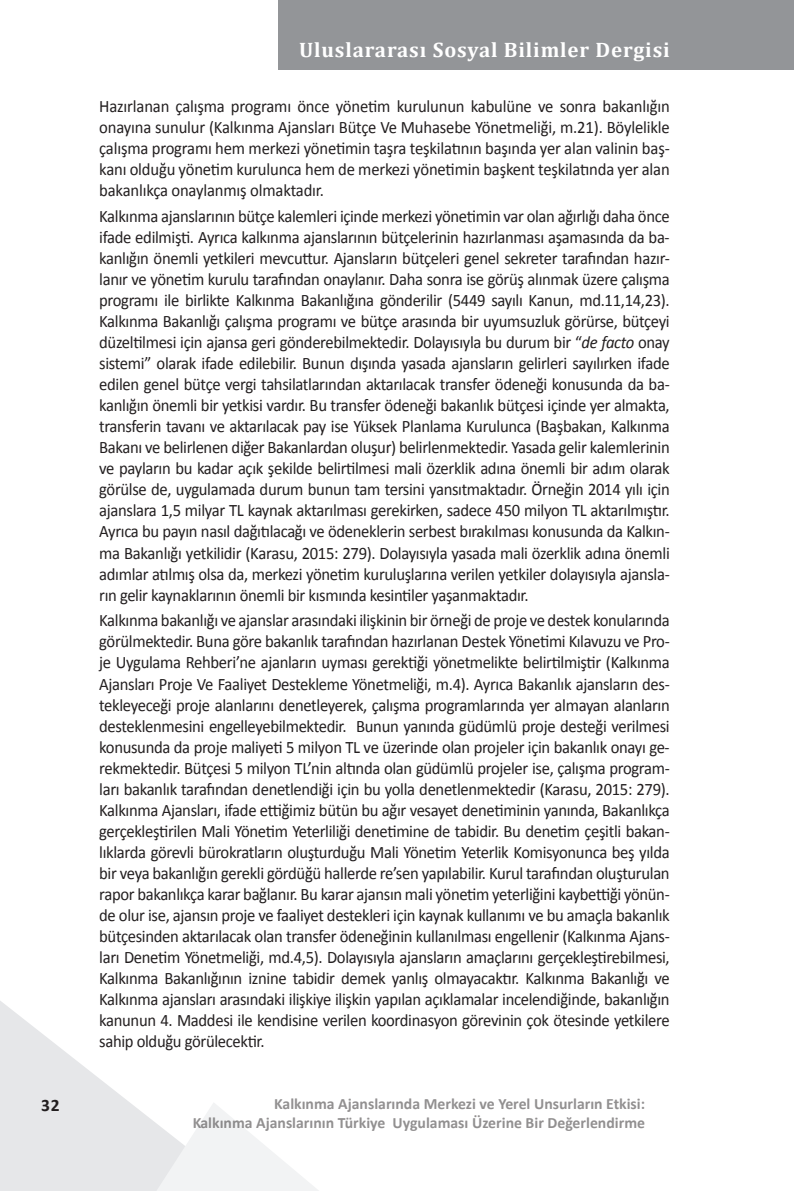
<style>
.page{position:relative;width:794px;height:1191px;background:#fff}
.page>*{position:absolute;margin:0;border:0;box-sizing:border-box;transform-origin:0 0}
.t1{font:700 21px "Cambria";letter-spacing:.04em;color:#fff}
.t2{font:17.5px/21px "Calibri";letter-spacing:-.02em;color:#231f20;text-align:justify;scale:.95 1}
.t3{font:700 17.5px "Calibri";color:#231f20}
.t4{font:700 15.75px/18.9px "Calibri";color:#231f20;text-align:right}
.s1{font-style:italic}
</style>
<div class="page">
<div style="left:278px;top:0;width:516px;height:69px;background:#939598"></div>
<svg style="left:0;top:1001px;width:147px;height:190px;fill:#e6e7e9"></svg>
<svg style="left:147px;top:1103px;width:172px;height:88px"></svg>
<p class="t3" style="left:41px;top:1094px;width:20px">32</p>
<p class="t1" style="left:299px;top:37px;width:372px">Uluslararası Sosyal Bilimler Dergisi</p>
<p class="t2" style="left:99px;top:95px;width:602px">Hazırlanan çalışma programı önce yönetim kurulunun kabulüne ve sonra bakanlığın onayına sunulur (Kalkınma Ajansları Bütçe Ve Muhasebe Yönetmeliği, m.21). Böylelikle çalışma programı hem merkezi yönetimin taşra teşkilatının başında yer alan valinin baş&shy;kanı olduğu yönetim kurulunca hem de merkezi yönetimin başkent teşkilatında yer alan bakanlıkça onaylanmış olmaktadır.</p>
<p class="t2" style="left:99px;top:205px;width:602px">Kalkınma ajanslarının bütçe kalemleri içinde merkezi yönetimin var olan ağırlığı daha önce ifade edilmişti. Ayrıca kalkınma ajanslarının bütçelerinin hazırlanması aşamasında da ba&shy;kanlığın önemli yetkileri mevcuttur. Ajansların bütçeleri genel sekreter tarafından hazır&shy;lanır ve yönetim kurulu tarafından onaylanır. Daha sonra ise görüş alınmak üzere çalışma programı ile birlikte Kalkınma Bakanlığına gönderilir (5449 sayılı Kanun, md.11,14,23).<br>Kalkınma Bakanlığı çalışma programı ve bütçe arasında bir uyumsuzluk görürse, bütçeyi düzeltilmesi için ajansa geri gönderebilmektedir. Dolayısıyla bu durum bir “<span class="s1">de facto</span> onay sistemi” olarak ifade edilebilir. Bunun dışında yasada ajansların gelirleri sayılırken ifade edilen genel bütçe vergi tahsilatlarından aktarılacak transfer ödeneği konusunda da ba&shy;kanlığın önemli bir yetkisi vardır. Bu transfer ödeneği bakanlık bütçesi içinde yer almakta, transferin tavanı ve aktarılacak pay ise Yüksek Planlama Kurulunca (Başbakan, Kalkınma Bakanı ve belirlenen diğer Bakanlardan oluşur) belirlenmektedir. Yasada gelir kalemlerinin ve payların bu kadar açık şekilde belirtilmesi mali özerklik adına önemli bir adım olarak görülse de, uygulamada durum bunun tam tersini yansıtmaktadır. Örneğin 2014 yılı için ajanslara 1,5 milyar TL kaynak aktarılması gerekirken, sadece 450 milyon TL aktarılmıştır.<br>Ayrıca bu payın nasıl dağıtılacağı ve ödeneklerin serbest bırakılması konusunda da Kalkın&shy;ma Bakanlığı yetkilidir (Karasu, 2015: 279). Dolayısıyla yasada mali özerklik adına önemli adımlar atılmış olsa da, merkezi yönetim kuruluşlarına verilen yetkiler dolayısıyla ajansla&shy;rın gelir kaynaklarının önemli bir kısmında kesintiler yaşanmaktadır.</p>
<p class="t2" style="left:99px;top:609px;width:602px">Kalkınma bakanlığı ve ajanslar arasındaki ilişkinin bir örneği de proje ve destek konularında görülmektedir. Buna göre bakanlık tarafından hazırlanan Destek Yönetimi Kılavuzu ve Pro&shy;je Uygulama Rehberi’ne ajanların uyması gerektiği yönetmelikte belirtilmiştir (Kalkınma Ajansları Proje Ve Faaliyet Destekleme Yönetmeliği, m.4). Ayrıca Bakanlık ajansların des&shy;tekleyeceği proje alanlarını denetleyerek, çalışma programlarında yer almayan alanların desteklenmesini engelleyebilmektedir. Bunun yanında güdümlü proje desteği verilmesi konusunda da proje maliyeti 5 milyon TL ve üzerinde olan projeler için bakanlık onayı ge&shy;rekmektedir. Bütçesi 5 milyon TL’nin altında olan güdümlü projeler ise, çalışma program&shy;ları bakanlık tarafından denetlendiği için bu yolla denetlenmektedir (Karasu, 2015: 279).<br>Kalkınma Ajansları, ifade ettiğimiz bütün bu ağır vesayet denetiminin yanında, Bakanlıkça gerçekleştirilen Mali Yönetim Yeterliliği denetimine de tabidir. Bu denetim çeşitli bakan&shy;lıklarda görevli bürokratların oluşturduğu Mali Yönetim Yeterlik Komisyonunca beş yılda bir veya bakanlığın gerekli gördüğü hallerde re’sen yapılabilir. Kurul tarafından oluşturulan rapor bakanlıkça karar bağlanır. Bu karar ajansın mali yönetim yeterliğini kaybettiği yönün&shy;de olur ise, ajansın proje ve faaliyet destekleri için kaynak kullanımı ve bu amaçla bakanlık bütçesinden aktarılacak olan transfer ödeneğinin kullanılması engellenir (Kalkınma Ajans&shy;ları Denetim Yönetmeliği, md.4,5). Dolayısıyla ajansların amaçlarını gerçekleştirebilmesi, Kalkınma Bakanlığının iznine tabidir demek yanlış olmayacaktır. Kalkınma Bakanlığı ve Kalkınma ajansları arasındaki ilişkiye ilişkin yapılan açıklamalar incelendiğinde, bakanlığın kanunun 4. Maddesi ile kendisine verilen koordinasyon görevinin çok ötesinde yetkilere sahip olduğu görülecektir.</p>
<p class="t4" style="left:192px;top:1093px;width:454px">Kalkınma Ajanslarında Merkezi ve Yerel Unsurların Etkisi:<br>Kalkınma Ajanslarının Türkiye Uygulaması Üzerine Bir Değerlendirme</p>
</div>
